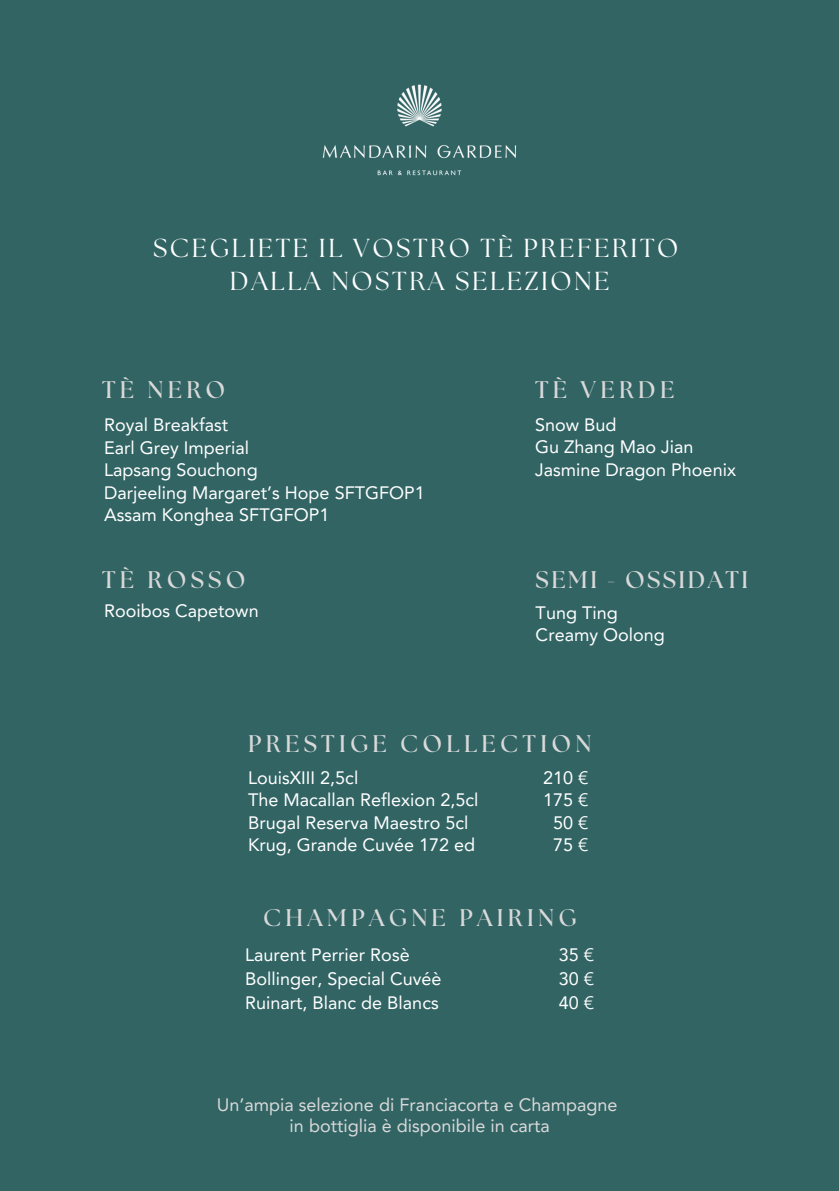
<style>
.page{position:relative;width:839px;height:1191px;background:#fff}
.page>*{position:absolute;margin:0;border:0;box-sizing:border-box;transform-origin:0 0}
.t1{font:26px/33px "The Seasons";letter-spacing:.1em;color:#fff;text-align:center}
.t2{font:700 24px "The Seasons";letter-spacing:.18em;color:#d9d9d9}
.t3{font:700 24px "The Seasons";letter-spacing:.1em;color:#d9d9d9}
.t4{font:18px "Avenir LT Pro";color:#fff}
.t5{font:18px "Avenir LT Pro";color:#d9d9d9}
</style>
<div class="page">
<div style="left:0;top:0;width:838px;height:1191px;background:#326464"></div>
<img style="left:322px;top:84px;width:195px;height:92px">
<p class="t1" style="left:153px;top:233px;width:527px">SCEGLIETE IL VOSTRO TÈ PREFERITO<br>DALLA NOSTRA SELEZIONE</p>
<h2 class="t2" style="left:102px;top:379px;width:125px">TÈ NERO</h2>
<h1 class="t4" style="left:104px;top:418px;width:126px">Royal Breakfast</h1>
<p class="t4" style="left:104px;top:440px;width:147px">Earl Grey Imperial</p>
<p class="t4" style="left:104px;top:463px;width:155px">Lapsang Souchong</p>
<p class="t4" style="left:104px;top:485px;width:322px">Darjeeling Margaret’s Hope SFTGFOP1</p>
<p class="t4" style="left:104px;top:508px;width:227px">Assam Konghea SFTGFOP1</p>
<p class="t2" style="left:102px;top:568px;width:145px">TÈ ROSSO</p>
<h1 class="t4" style="left:104px;top:603px;width:156px">Rooibos Capetown</h1>
<p class="t2" style="left:535px;top:379px;width:141px">TÈ VERDE</p>
<p class="t4" style="left:535px;top:417px;width:83px">Snow Bud</p>
<p class="t4" style="left:535px;top:440px;width:160px">Gu Zhang Mao Jian</p>
<h1 class="t4" style="left:535px;top:462px;width:202px">Jasmine Dragon Phoenix</h1>
<p class="t3" style="left:535px;top:568px;width:214px">SEMI - OSSIDATI</p>
<h1 class="t4" style="left:535px;top:605px;width:84px">Tung Ting</h1>
<p class="t4" style="left:535px;top:628px;width:131px">Creamy Oolong</p>
<p class="t2" style="left:248px;top:733px;width:344px">PRESTIGE COLLECTION</p>
<h1 class="t4" style="left:248px;top:770px;width:112px">LouisXIII 2,5cl</h1>
<p class="t4" style="left:248px;top:793px;width:232px">The Macallan Reflexion 2,5cl</p>
<p class="t4" style="left:248px;top:815px;width:222px">Brugal Reserva Maestro 5cl</p>
<p class="t4" style="left:248px;top:838px;width:228px">Krug, Grande Cuvée 172 ed</p>
<p class="t4" style="left:543px;top:770px;width:47px">210 €</p>
<p class="t4" style="left:543px;top:793px;width:47px">175 €</p>
<p class="t4" style="left:553px;top:815px;width:37px">50 €</p>
<p class="t4" style="left:553px;top:838px;width:37px">75 €</p>
<p class="t2" style="left:263px;top:907px;width:315px">CHAMPAGNE PAIRING</p>
<p class="t4" style="left:559px;top:948px;width:37px">35 €</p>
<p class="t4" style="left:559px;top:972px;width:37px">30 €</p>
<p class="t4" style="left:559px;top:996px;width:37px">40 €</p>
<p class="t4" style="left:245px;top:948px;width:166px">Laurent Perrier Rosè</p>
<p class="t4" style="left:245px;top:972px;width:198px">Bollinger, Special Cuvéè</p>
<p class="t4" style="left:245px;top:996px;width:195px">Ruinart, Blanc de Blancs</p>
<p class="t5" style="left:217px;top:1098px;width:402px">Un’ampia selezione di Franciacorta e Champagne</p>
<h1 class="t5" style="left:289px;top:1119px;width:262px">in bottiglia è disponibile in carta</h1>
</div>
